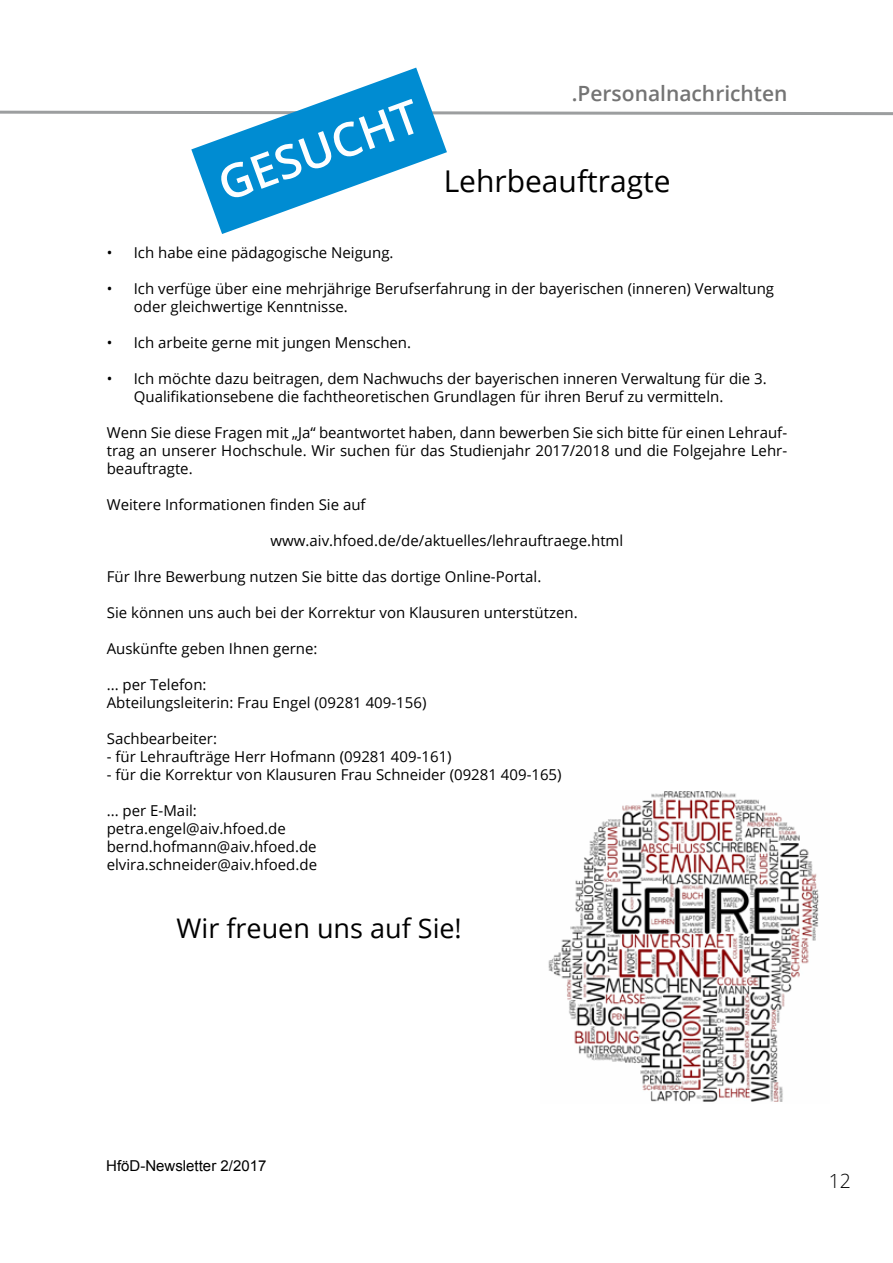
<style>
.page{position:relative;width:893px;height:1263px;background:#fff}
.page>*{position:absolute;margin:0;border:0;box-sizing:border-box;transform-origin:0 0}
.t1{font:600 46.5px "Open Sans";color:#fdfeff}
.t2{font:30px "Open Sans";color:#000}
.t3{font:27px "Open Sans";color:#000}
.t4{font:600 21px "Open Sans";color:#747474}
.t5{font:300 19.5px "Open Sans";color:#000}
.t6{font:15px/18px "Open Sans";color:#000}
.t7{font:15px "Arial";color:#000}
</style>
<div class="page">
<img style="left:548px;top:791px;width:271px;height:311px">
<svg style="left:0;top:68px;width:893px;height:166px"></svg>
<h1 class="t1" style="left:209px;top:156px;width:212px;rotate:-20deg">GESUCHT</h1>
<h3 class="t4" style="left:572px;top:79px;width:217px">.Personalnachrichten</h3>
<h2 class="t2" style="left:444px;top:161px;width:228px">Lehrbeauftragte</h2>
<p class="t6" style="left:107px;top:243px;width:288px">• Ich habe eine pädagogische Neigung.</p>
<p class="t6" style="left:134px;top:279px;width:642px;text-indent:-27px">• Ich verfüge über eine mehrjährige Berufserfahrung in der bayerischen (inneren) Verwaltung oder gleichwertige Kenntnisse.</p>
<p class="t6" style="left:107px;top:333px;width:306px">• Ich arbeite gerne mit jungen Menschen.</p>
<p class="t6" style="left:134px;top:369px;width:635px;text-indent:-27px">• Ich möchte dazu beitragen, dem Nachwuchs der bayerischen inneren Verwaltung für die 3.<br>Qualifikationsebene die fachtheoretischen Grundlagen für ihren Beruf zu vermitteln.</p>
<p class="t6" style="left:107px;top:423px;width:682px;text-align:justify">Wenn Sie diese Fragen mit „Ja“ beantwortet haben, dann bewerben Sie sich bitte für einen Lehrauf&shy;trag an unserer Hochschule. Wir suchen für das Studienjahr 2017/2018 und die Folgejahre Lehr&shy;beauftragte.</p>
<p class="t6" style="left:107px;top:495px;width:260px">Weitere Informationen finden Sie auf</p>
<p class="t6" style="left:271px;top:531px;width:354px">www.aiv.hfoed.de/de/aktuelles/lehrauftraege.html</p>
<p class="t6" style="left:107px;top:567px;width:436px">Für Ihre Bewerbung nutzen Sie bitte das dortige Online-Portal.</p>
<p class="t6" style="left:107px;top:603px;width:472px">Sie können uns auch bei der Korrektur von Klausuren unterstützen.</p>
<p class="t6" style="left:107px;top:639px;width:212px">Auskünfte geben Ihnen gerne:</p>
<p class="t6" style="left:107px;top:675px;width:321px">... per Telefon:<br>Abteilungsleiterin: Frau Engel (09281 409-156)</p>
<p class="t6" style="left:107px;top:729px;width:112px">Sachbearbeiter:</p>
<p class="t6" style="left:107px;top:747px;width:346px">- für Lehraufträge Herr Hofmann (09281 409-161)</p>
<p class="t6" style="left:107px;top:765px;width:456px">- für die Korrektur von Klausuren Frau Schneider (09281 409-165)</p>
<p class="t6" style="left:107px;top:801px;width:212px">... per E-Mail: petra.engel@aiv.hfoed.de bernd.hofmann@aiv.hfoed.de elvira.schneider@aiv.hfoed.de</p>
<h3 class="t3" style="left:176px;top:910px;width:287px">Wir freuen uns auf Sie!</h3>
<p class="t7" style="left:106px;top:1156px;width:162px">HföD-Newsletter 2/2017</p>
<h3 class="t5" style="left:829px;top:1168px;width:24px">12</h3>
</div>
